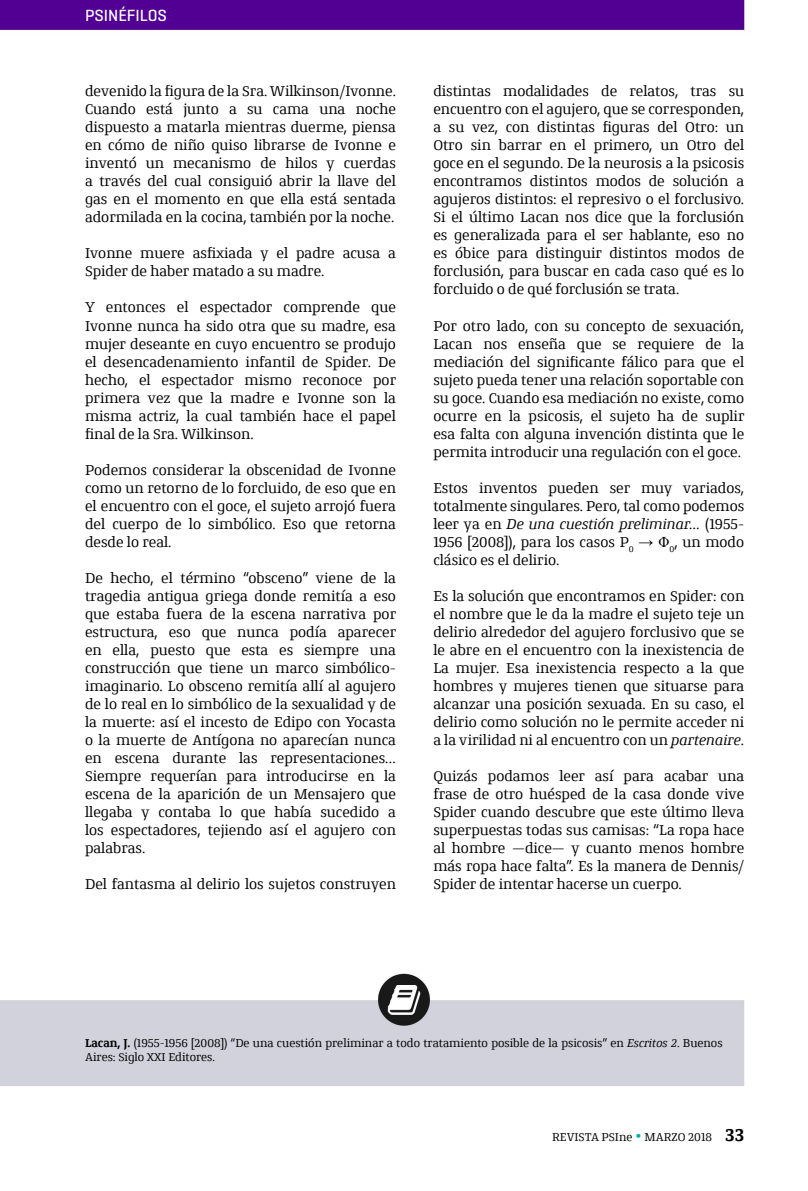
<style>
.page{position:relative;width:808px;height:1191px;background:#fff}
.page>*{position:absolute;margin:0;border:0;box-sizing:border-box;transform-origin:0 0}
.t1{font:500 16.5px "Geogrotesque";color:#fff}
.t2{font:15px/18px "Conto Slab Regular";color:#000;text-align:justify}
.t3{font:12px/14.4px "Conto Slab Regular";color:#000}
.s1{font-style:italic}
.s2{font-family:"Times New Roman"}
.s3{font-family:"Conto Slab Bold"}
.s4{font-size:18px;color:#00afa5}
.s5{font-family:"Conto Slab Bold";font-size:18px}
</style>
<div class="page">
<img style="left:0;top:0;width:746px;height:1086px">
<p class="t1" style="left:85px;top:5px;width:83px">PSINÉFILOS</p>
<p class="t2" style="left:85px;top:82px;width:312px">devenido la figura de la Sra. Wilkinson/Ivonne.<br>Cuando está junto a su cama una noche dispuesto a matarla mientras duerme, piensa en cómo de niño quiso librarse de Ivonne e inventó un mecanismo de hilos y cuerdas a través del cual consiguió abrir la llave del gas en el momento en que ella está sentada adormilada en la cocina, también por la noche.</p>
<p class="t2" style="left:85px;top:244px;width:312px">Ivonne muere asfixiada y el padre acusa a<br>Spider de haber matado a su madre.</p>
<p class="t2" style="left:85px;top:298px;width:313px">Y entonces el espectador comprende que Ivonne nunca ha sido otra que su madre, esa mujer deseante en cuyo encuentro se produjo el desencadenamiento infantil de Spider. De hecho, el espectador mismo reconoce por primera vez que la madre e Ivonne son la misma actriz, la cual también hace el papel final de la Sra. Wilkinson.</p>
<p class="t2" style="left:85px;top:460px;width:312px">Podemos considerar la obscenidad de Ivonne como un retorno de lo forcluido, de eso que en el encuentro con el goce, el sujeto arrojó fuera del cuerpo de lo simbólico. Eso que retorna desde lo real.</p>
<p class="t2" style="left:85px;top:568px;width:313px">De hecho, el término “obsceno” viene de la tragedia antigua griega donde remitía a eso que estaba fuera de la escena narrativa por estructura, eso que nunca podía aparecer en ella, puesto que esta es siempre una construcción que tiene un marco simbólico&shy;imaginario. Lo obsceno remitía allí al agujero de lo real en lo simbólico de la sexualidad y de la muerte: así el incesto de Edipo con Yocasta o la muerte de Antígona no aparecían nunca en escena durante las representaciones… Siempre requerían para introducirse en la escena de la aparición de un Mensajero que llegaba y contaba lo que había sucedido a los espectadores, tejiendo así el agujero con palabras.</p>
<p class="t2" style="left:85px;top:874px;width:312px">Del fantasma al delirio los sujetos construyen</p>
<p class="t2" style="left:433px;top:82px;width:312px">distintas modalidades de relatos, tras su encuentro con el agujero, que se corresponden, a su vez, con distintas figuras del Otro: un Otro sin barrar en el primero, un Otro del goce en el segundo. De la neurosis a la psicosis encontramos distintos modos de solución a agujeros distintos: el represivo o el forclusivo.<br>Si el último Lacan nos dice que la forclusión es generalizada para el ser hablante, eso no es óbice para distinguir distintos modos de forclusión, para buscar en cada caso qué es lo forcluido o de qué forclusión se trata.</p>
<p class="t2" style="left:433px;top:316px;width:313px">Por otro lado, con su concepto de sexuación, Lacan nos enseña que se requiere de la mediación del significante fálico para que el sujeto pueda tener una relación soportable con su goce. Cuando esa mediación no existe, como ocurre en la psicosis, el sujeto ha de suplir esa falta con alguna invención distinta que le permita introducir una regulación con el goce.</p>
<p class="t2" style="left:433px;top:478px;width:312px">Estos inventos pueden ser muy variados, totalmente singulares. Pero, tal como podemos leer ya en <span class="s1">De una cuestión preliminar…</span> (1955- 1956 [2008]), para los casos P<sub>0</sub> <span class="s2">→ Φ</span><sub>0</sub>, un modo clásico es el delirio.</p>
<p class="t2" style="left:433px;top:586px;width:312px">Es la solución que encontramos en Spider: con el nombre que le da la madre el sujeto teje un delirio alrededor del agujero forclusivo que se le abre en el encuentro con la inexistencia de La mujer. Esa inexistencia respecto a la que hombres y mujeres tienen que situarse para alcanzar una posición sexuada. En su caso, el delirio como solución no le permite acceder ni a la virilidad ni al encuentro con un <span class="s1">partenaire</span>.</p>
<p class="t2" style="left:433px;top:766px;width:312px">Quizás podamos leer así para acabar una frase de otro huésped de la casa donde vive Spider cuando descubre que este último lleva superpuestas todas sus camisas: “La ropa hace al hombre —dice— y cuanto menos hombre más ropa hace falta”. Es la manera de Dennis/ Spider de intentar hacerse un cuerpo.</p>
<p class="t3" style="left:85px;top:1035px;width:639px"><span class="s3">Lacan, J.</span> (1955-1956 [2008]) “De una cuestión preliminar a todo tratamiento posible de la psicosis” en <span class="s1">Escritos 2</span>. Buenos<br>Aires: Siglo XXI Editores.</p>
<p class="t3" style="left:552px;top:1129px;width:194px">REVISTA PSIne <span class="s4">•</span> MARZO 2018 <span class="s5">33</span></p>
</div>
